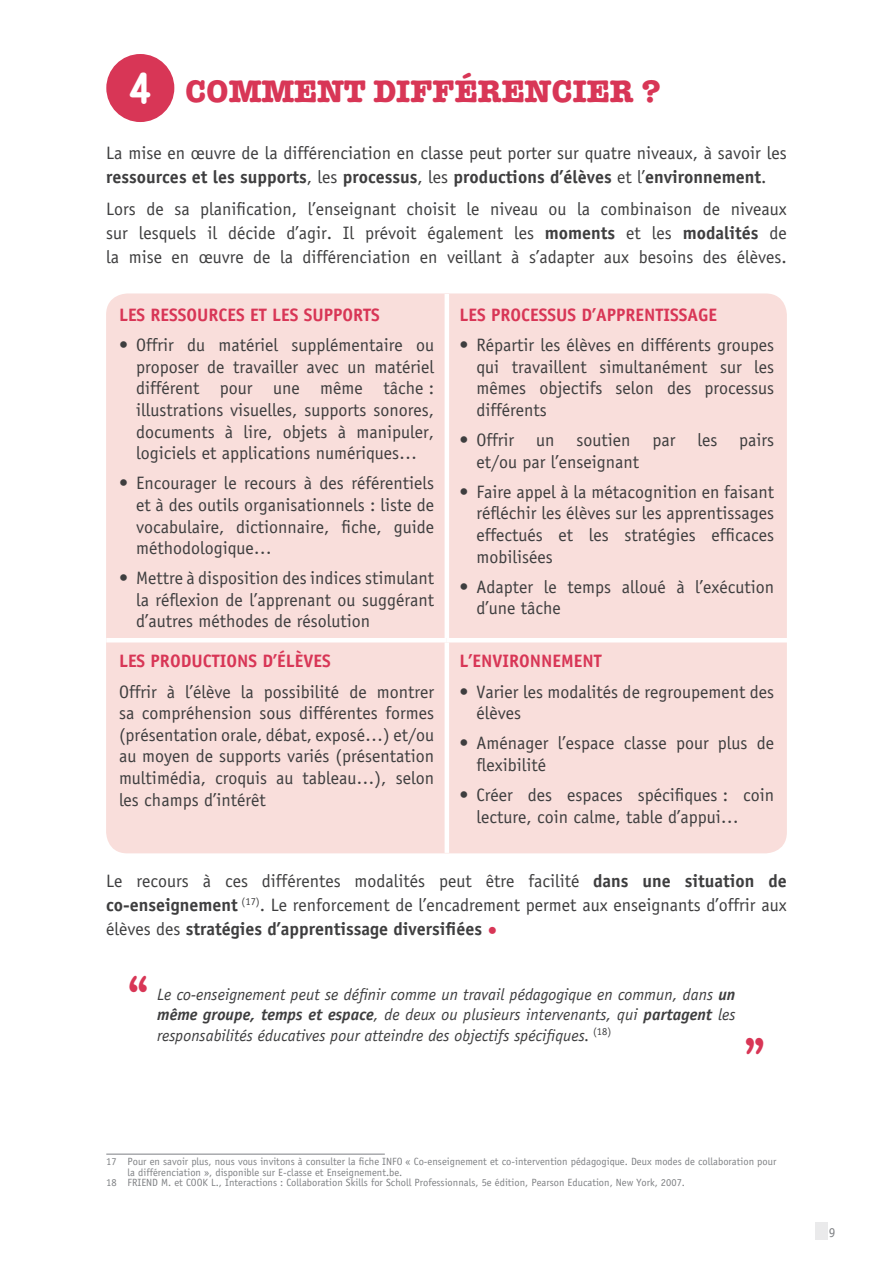
<style>
.page{position:relative;width:893px;height:1263px;background:#fff}
.page>*{position:absolute;margin:0;border:0;box-sizing:border-box;transform-origin:0 0}
.t1{font:700 45px "Odin";color:#fff}
.t2{font:700 37.5px "American Typewriter";color:#d83656}
.t3{font:700 31.5px "American Typewriter";color:#d83656}
.t4{font:18px/21.6px "Evalex Sans";color:#3e3e3f;text-align:justify}
.t5{font:700 18px "Evalex Sans";color:#d83656}
.t6{font:italic 16.5px/20.4px "Evalex Sans";color:#3e3e3f;text-align:justify}
.t7{font:13.5px "Evalex Sans";color:#808285}
.t8{font:10.5px/10.5px "Evalex Sans";color:#808285}
.s1{font-weight:700}
</style>
<div class="page">
<hr style="left:106px;top:1153px;width:279px;height:2px;background:#a8a9ad">
<div style="left:106px;top:54px;width:68px;height:68px;background:#d83656;border-radius:50%"></div>
<div style="left:106px;top:293px;width:681px;height:560px;background:#f9dedb;border-radius:21px"></div>
<hr style="left:445px;top:294px;width:4px;height:344px;background:#fff">
<hr style="left:106px;top:638px;width:341px;height:4px;background:#fff">
<hr style="left:447px;top:638px;width:340px;height:4px;background:#fff">
<hr style="left:445px;top:642px;width:4px;height:211px;background:#fff">
<div style="left:815px;top:1222px;width:12px;height:17px;background:#eaeaeb"></div>
<p class="t1" style="left:128px;top:62px;width:26px">4</p>
<p class="t3" style="left:186px;top:72px;width:478px">COMMENT DIFFÉRENCIER ?</p>
<p class="t4" style="left:106px;top:140px;width:682px;line-height:24px">La mise en œuvre de la différenciation en classe peut porter sur quatre niveaux, à savoir les <span class="s1">ressources et les supports</span>, les <span class="s1">processus</span>, les <span class="s1">productions d’élèves</span> et l’<span class="s1">environnement</span>.</p>
<p class="t4" style="left:106px;top:197px;width:682px;line-height:24px">Lors de sa planification, l’enseignant choisit le niveau ou la combinaison de niveaux sur lesquels il décide d’agir. Il prévoit également les <span class="s1">moments</span> et les <span class="s1">modalités</span> de la mise en œuvre de la différenciation en veillant à s’adapter aux besoins des élèves.</p>
<p class="t5" style="left:119px;top:304px;width:262px">LES RESSOURCES ET LES SUPPORTS</p>
<p class="t4" style="left:136px;top:334px;width:300px;text-indent:-17px">• Offrir du matériel supplémentaire ou proposer de travailler avec un matériel différent pour une même tâche : illustrations visuelles, supports sonores, documents à lire, objets à manipuler, logiciels et applications numériques…</p>
<p class="t4" style="left:136px;top:472px;width:300px;text-indent:-17px">• Encourager le recours à des référentiels et à des outils organisationnels : liste de vocabulaire, dictionnaire, fiche, guide méthodologique…</p>
<p class="t4" style="left:136px;top:567px;width:300px;text-indent:-17px">• Mettre à disposition des indices stimulant la réflexion de l’apprenant ou suggérant d’autres méthodes de résolution</p>
<p class="t5" style="left:119px;top:650px;width:213px">LES PRODUCTIONS D’ÉLÈVES</p>
<p class="t4" style="left:119px;top:681px;width:317px">Offrir à l’élève la possibilité de montrer sa compréhension sous différentes formes (présentation orale, débat, exposé…) et/ou au moyen de supports variés (présentation multimédia, croquis au tableau…), selon les champs d’intérêt</p>
<p class="t5" style="left:460px;top:304px;width:259px">LES PROCESSUS D’APPRENTISSAGE</p>
<p class="t4" style="left:477px;top:334px;width:299px;text-indent:-17px">• Répartir les élèves en différents groupes qui travaillent simultanément sur les mêmes objectifs selon des processus différents</p>
<p class="t4" style="left:477px;top:429px;width:299px;text-indent:-17px">• Offrir un soutien par les pairs et/ou par l’enseignant</p>
<p class="t4" style="left:477px;top:481px;width:299px;text-indent:-17px">• Faire appel à la métacognition en faisant réfléchir les élèves sur les apprentissages effectués et les stratégies efficaces mobilisées</p>
<p class="t4" style="left:477px;top:576px;width:299px;text-indent:-17px">• Adapter le temps alloué à l’exécution d’une tâche</p>
<p class="t5" style="left:460px;top:650px;width:144px">L’ENVIRONNEMENT</p>
<p class="t4" style="left:477px;top:681px;width:299px;text-indent:-17px">• Varier les modalités de regroupement des élèves</p>
<p class="t4" style="left:477px;top:732px;width:299px;text-indent:-17px">• Aménager l’espace classe pour plus de flexibilité</p>
<p class="t4" style="left:477px;top:784px;width:299px;text-indent:-17px">• Créer des espaces spécifiques : coin lecture, coin calme, table d’appui…</p>
<p class="t4" style="left:106px;top:869px;width:682px;line-height:24px">Le recours à ces différentes modalités peut être facilité <span class="s1">dans une situation de co‑enseignement</span> <sup>(17)</sup>. Le renforcement de l’encadrement permet aux enseignants d’offrir aux élèves des <span class="s1">stratégies d’apprentissage diversifiées</span></p>
<p class="t2" style="left:128px;top:967px;width:22px">‘‘</p>
<p class="t6" style="left:157px;top:984px;width:580px">Le co-enseignement peut se définir comme un travail pédagogique en commun, dans <span class="s1">un même groupe, temps et espace</span>, de deux ou plusieurs intervenants, qui <span class="s1">partagent</span> les responsabilités éducatives pour atteindre des objectifs spécifiques. <sup>(18)</sup></p>
<p class="t2" style="left:765px;top:1063px;width:22px;rotate:-180deg">‘‘</p>
<p class="t8" style="left:128px;top:1157px;width:650px;text-indent:-21px">17 Pour en savoir plus, nous vous invitons à consulter la fiche INFO « Co-enseignement et co-intervention pédagogique. Deux modes de collaboration pour la différenciation », disponible sur E-classe et Enseignement.be.</p>
<p class="t8" style="left:106px;top:1178px;width:580px">18 FRIEND M. et COOK L., Interactions : Collaboration Skills for Scholl Professionnals, 5e édition, Pearson Education, New York, 2007.</p>
<p class="t7" style="left:829px;top:1224px;width:8px">9</p>
</div>
